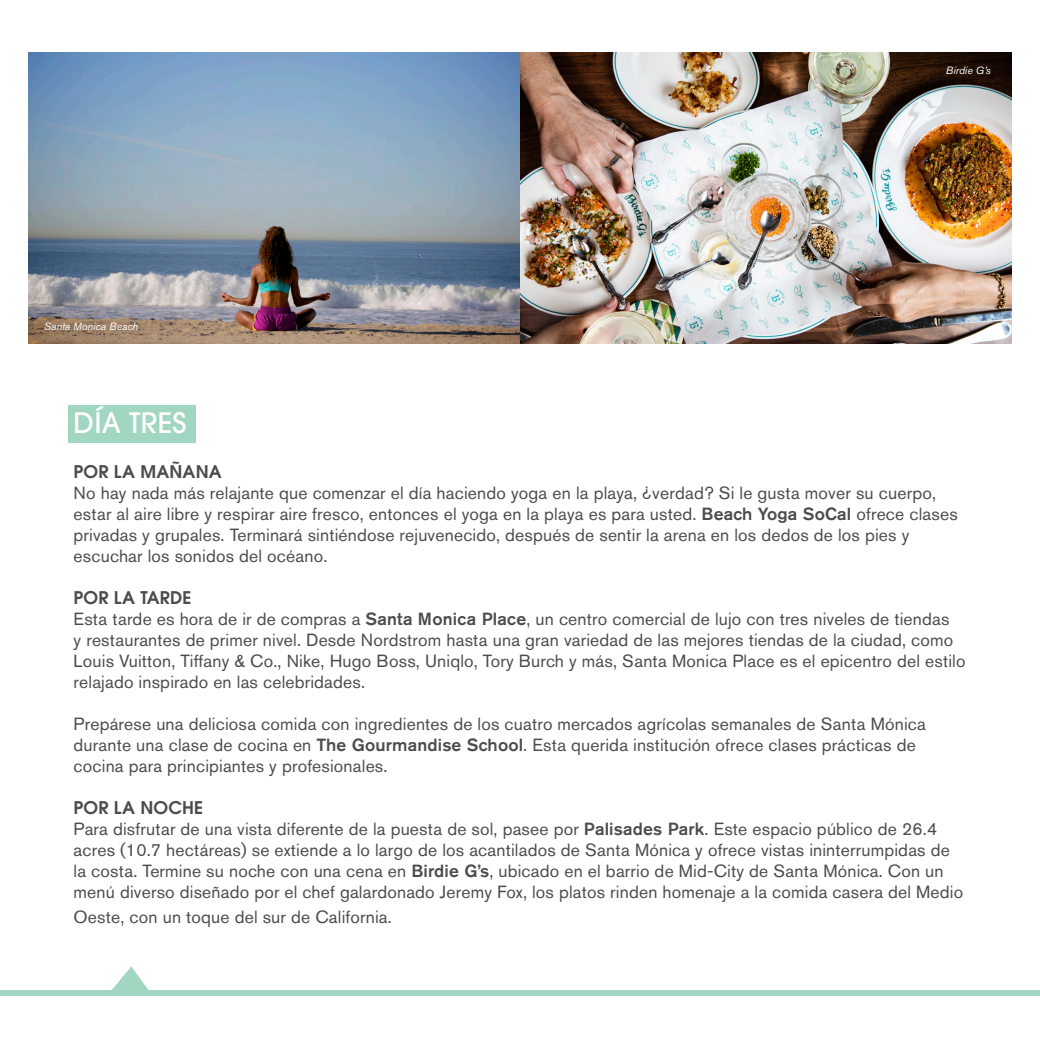
<style>
.page{position:relative;width:1040px;height:1040px;background:#fff}
.page>*{position:absolute;margin:0;border:0;box-sizing:border-box;transform-origin:0 0}
.t1{font:500 28px "ITC Avant Garde Pro";letter-spacing:.01em;color:#fff}
.t2{font:17.5px/21px "Akzidenz Grotesk BE";letter-spacing:.01em;color:#4b4c4d}
.t3{font:600 17.5px "ITC Avant Garde Pro";letter-spacing:.01em;color:#4b4c4d}
.t4{font:italic 10.5px "Akzidenz Grotesk BE";color:#fff}
.s1{font-weight:500}
</style>
<div class="page">
<div style="left:68px;top:405px;width:127px;height:38px;background:#a1d6c0"></div>
<svg style="left:112px;top:966px;width:36px;height:24px"></svg>
<div style="left:0;top:990px;width:1040px;height:5px;background:#a1d6c0"></div>
<img style="left:29px;top:53px;width:982px;height:290px">
<p class="t4" style="left:44px;top:320px;width:96px">Santa Monica Beach</p>
<p class="t4" style="left:945px;top:64px;width:46px">Birdie G’s</p>
<p class="t1" style="left:74px;top:405px;width:114px">DÍA TRES</p>
<p class="t3" style="left:74px;top:459px;width:150px">POR LA MAÑANA</p>
<p class="t2" style="left:74px;top:482px;width:885px">No hay nada más relajante que comenzar el día haciendo yoga en la playa, ¿verdad? Si le gusta mover su cuerpo, estar al aire libre y respirar aire fresco, entonces el yoga en la playa es para usted. <span class="s1">Beach Yoga SoCal</span> ofrece clases privadas y grupales. Terminará sintiéndose rejuvenecido, después de sentir la arena en los dedos de los pies y escuchar los sonidos del océano.</p>
<p class="t3" style="left:74px;top:585px;width:120px">POR LA TARDE</p>
<p class="t2" style="left:74px;top:608px;width:893px">Esta tarde es hora de ir de compras a <span class="s1">Santa Monica Place</span>, un centro comercial de lujo con tres niveles de tiendas<br>y restaurantes de primer nivel. Desde Nordstrom hasta una gran variedad de las mejores tiendas de la ciudad, como Louis Vuitton, Tiffany &amp; Co., Nike, Hugo Boss, Uniqlo, Tory Burch y más, Santa Monica Place es el epicentro del estilo relajado inspirado en las celebridades.</p>
<p class="t2" style="left:74px;top:713px;width:853px">Prepárese una deliciosa comida con ingredientes de los cuatro mercados agrícolas semanales de Santa Mónica durante una clase de cocina en <span class="s1">The Gourmandise School</span>. Esta querida institución ofrece clases prácticas de cocina para principiantes y profesionales.</p>
<p class="t3" style="left:74px;top:795px;width:131px">POR LA NOCHE</p>
<p class="t2" style="left:74px;top:818px;width:891px">Para disfrutar de una vista diferente de la puesta de sol, pasee por <span class="s1">Palisades Park</span>. Este espacio público de 26.4 acres (10.7 hectáreas) se extiende a lo largo de los acantilados de Santa Mónica y ofrece vistas ininterrumpidas de la costa. Termine su noche con una cena en <span class="s1">Birdie G’s</span>, ubicado en el barrio de Mid-City de Santa Mónica. Con un menú diverso diseñado por el chef galardonado Jeremy Fox, los platos rinden homenaje a la comida casera del Medio</p>
<p class="t2" style="left:74px;top:906px;width:320px">Oeste, con un toque del sur de California.</p>
</div>
